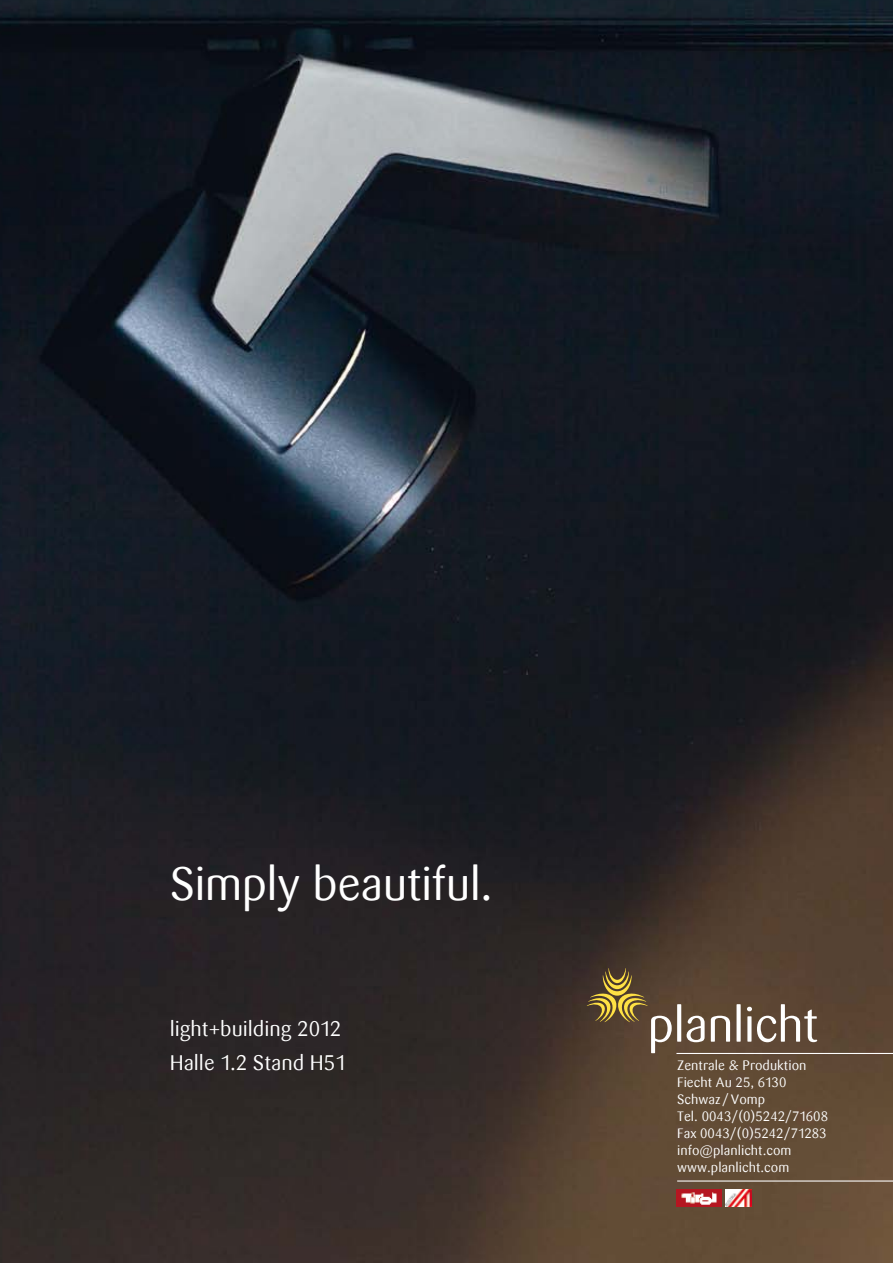
<style>
.page{position:relative;width:893px;height:1263px;background:#fff}
.page>*{position:absolute;margin:0;border:0;box-sizing:border-box;transform-origin:0 0}
.t1{font:46.5px "Sari office";letter-spacing:-.015em;color:#fff}
.t2{font:21px/34px "Sari office";color:#fff}
.t3{font:13.5px/17px "Sari office";color:#fff}
</style>
<div class="page">
<img style="left:0;top:0;width:893px;height:1263px">
<hr style="left:677px;top:1181px;width:216px;height:1px;background:#fff">
<hr style="left:676px;top:1053px;width:217px;height:1px;background:#fff">
<svg style="left:677px;top:1004px;width:4px;height:38px"></svg>
<svg style="left:687px;top:1016px;width:18px;height:26px"></svg>
<svg style="left:711px;top:1016px;width:19px;height:26px"></svg>
<div style="left:736px;top:1004px;width:5px;height:38px;background:#fff"></div>
<svg style="left:747px;top:1004px;width:70px;height:38px"></svg>
<svg style="left:587px;top:968px;width:85px;height:85px;background:#6d593a"></svg>
<img style="left:677px;top:1189px;width:45px;height:17px">
<img style="left:726px;top:1189px;width:25px;height:17px">
<h1 class="t1" style="left:170px;top:857px;width:325px">Simply beautiful.</h1>
<h2 class="t2" style="left:170px;top:1012px;width:177px">light+building 2012<br>Halle 1.2 Stand H51</h2>
<p class="t3" style="left:677px;top:1057px;width:152px">Zentrale &amp; Produktion<br>Fiecht Au 25, 6130<br>Schwaz /Vomp<br>Tel. 0043/(0)5242/71608<br>Fax 0043/(0)5242/71283 info@planlicht.com www.planlicht.com</p>
</div>
